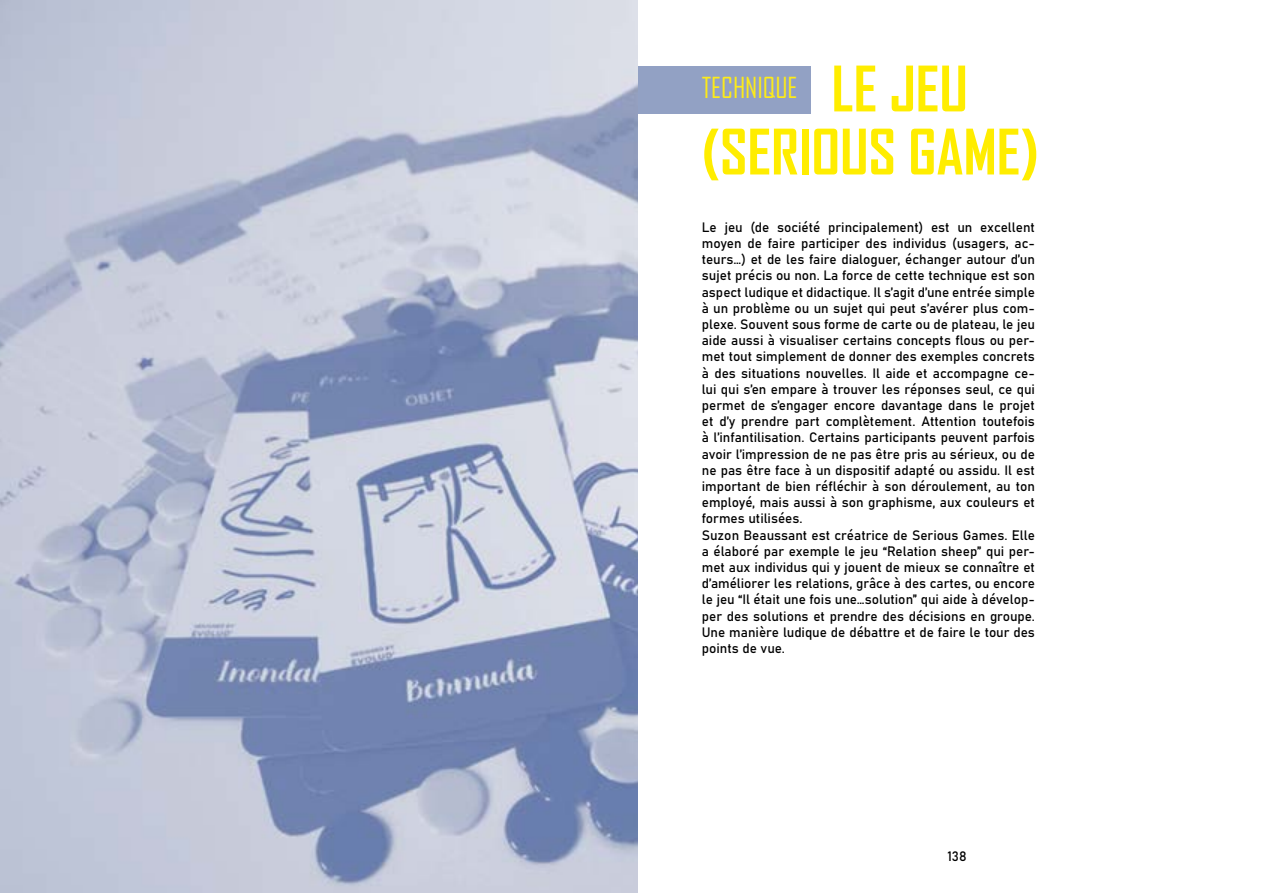
<style>
.page{position:relative;width:1276px;height:893px;background:#fff}
.page>*{position:absolute;margin:0;border:0;box-sizing:border-box;transform-origin:0 0}
.t1{font:700 60px "Agency FB";color:#ffed00}
.t2{font:27.75px "Agency FB";color:#fdeb19}
.t3{font:13.5px/16.2px "Bahnschrift";color:#000}
.s1{font-weight:700;font-size:60px;color:#ffed00}
</style>
<div class="page">
<img style="left:0;top:0;width:638px;height:893px">
<div style="left:638px;top:66px;width:173px;height:47px;background:#92a1c4"></div>
<h2 class="t2" style="left:702px;top:71px;width:268px">TECHNIQUE <span class="s1">LE JEU</span></h2>
<h1 class="t1" style="left:702px;top:115px;width:338px">(SERIOUS GAME)</h1>
<p class="t3" style="left:702px;top:219px;width:335px">Le jeu (de société principalement) est un excellent moyen de faire participer des individus (usagers, ac&shy;teurs…) et de les faire dialoguer, échanger autour d’un sujet précis ou non. La force de cette technique est son aspect ludique et didactique. Il s’agit d’une entrée simple à un problème ou un sujet qui peut s’avérer plus com&shy;plexe. Souvent sous forme de carte ou de plateau, le jeu aide aussi à visualiser certains concepts flous ou per&shy;met tout simplement de donner des exemples concrets à des situations nouvelles. Il aide et accompagne ce&shy;lui qui s’en empare à trouver les réponses seul, ce qui permet de s’engager encore davantage dans le projet et d’y prendre part complètement. Attention toutefois à l’infantilisation. Certains participants peuvent parfois avoir l’impression de ne pas être pris au sérieux, ou de ne pas être face à un dispositif adapté ou assidu. Il est important de bien réfléchir à son déroulement, au ton employé, mais aussi à son graphisme, aux couleurs et formes utilisées.<br>Suzon Beaussant est créatrice de Serious Games. Elle a élaboré par exemple le jeu “Relation sheep” qui per&shy;met aux individus qui y jouent de mieux se connaître et d’améliorer les relations, grâce à des cartes, ou encore le jeu “Il était une fois une…solution” qui aide à dévelop&shy;per des solutions et prendre des décisions en groupe.<br>Une manière ludique de débattre et de faire le tour des points de vue.</p>
<p class="t3" style="left:947px;top:848px;width:21px">138</p>
</div>
